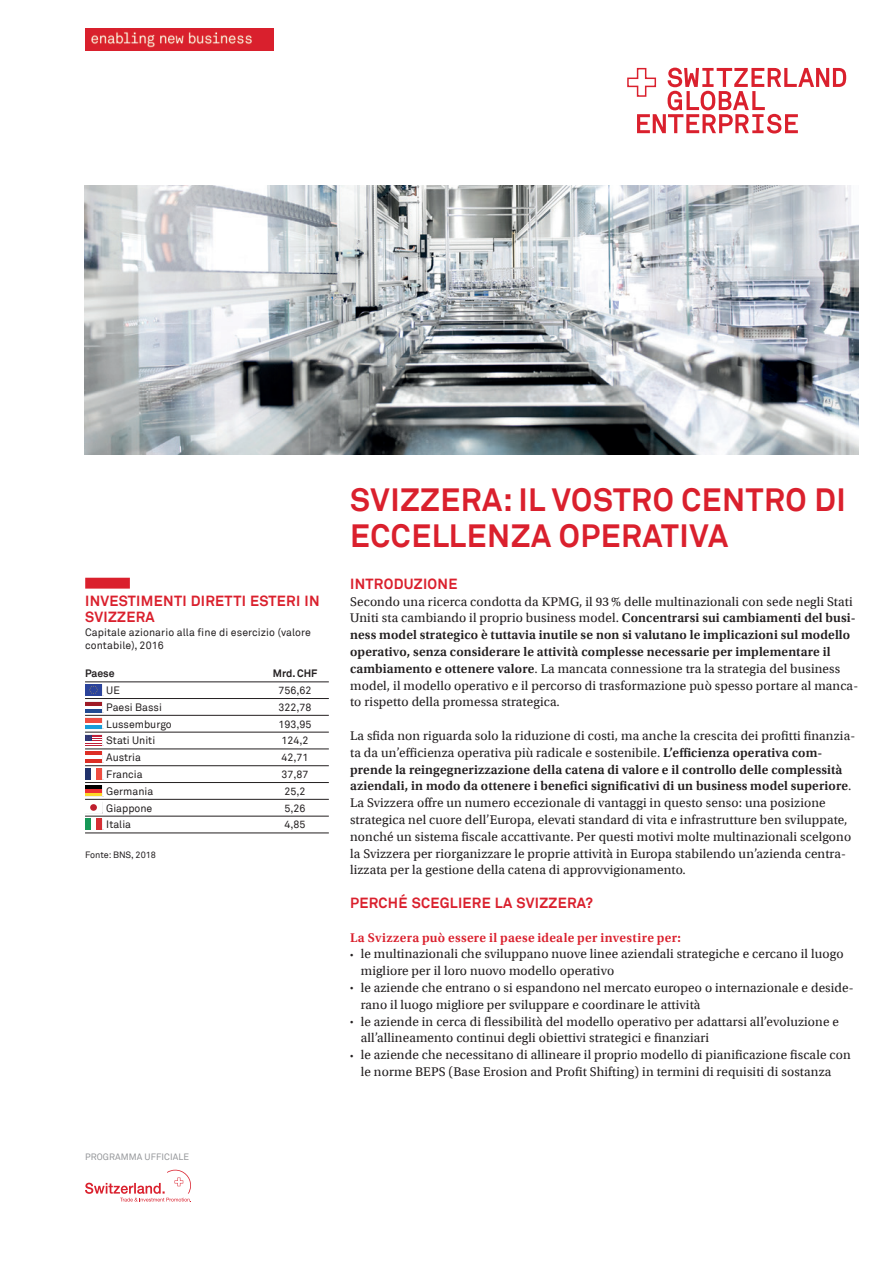
<style>
.page{position:relative;width:893px;height:1263px;background:#fff}
.page>*{position:absolute;margin:0;border:0;box-sizing:border-box;transform-origin:0 0}
.t1{font:31.5px/36px "Akkurat S GE Bold";letter-spacing:.02em;color:#da202d}
.t2{font:14.4px/16.8px "Akkurat S GE Bold";letter-spacing:.02em;color:#da202d}
.t3{font:13.2px/16.8px "Utopia S GE Regular";letter-spacing:.01em;color:#231f20}
.t4{font:13.2px/16.8px "Utopia S GE Semibold";letter-spacing:.01em;color:#231f20}
.t5{font:13.2px "Utopia S GE Semibold";letter-spacing:.025em;color:#da202d}
.t6{font:10.5px/13.5px "Akkurat S GE Regular";color:#231f20}
.t7{font:10.5px "Akkurat S GE Bold";color:#231f20}
.t8{font:9px "Akkurat S GE Regular";letter-spacing:.01em;color:#939598}
.t9{font:9px "Akkurat S GE Regular";color:#231f20}
.s1{font-family:"Utopia S GE Semibold"}
.s2{font-family:"Utopia S GE Regular"}
.s3{font-size:8.25px}
</style>
<div class="page">
<img style="left:85px;top:185px;width:774px;height:269px">
<svg style="left:85px;top:1170px;width:106px;height:32px"></svg>
<svg style="left:627px;top:67px;width:219px;height:67px"></svg>
<img style="left:85px;top:29px;width:188px;height:22px">
<hr style="left:85px;top:681px;width:244px;height:1px;background:#231f20">
<hr style="left:85px;top:698px;width:244px;height:1px;background:#231f20">
<hr style="left:85px;top:715px;width:244px;height:1px;background:#231f20">
<hr style="left:85px;top:732px;width:244px;height:1px;background:#231f20">
<hr style="left:85px;top:749px;width:244px;height:1px;background:#231f20">
<hr style="left:85px;top:765px;width:244px;height:1px;background:#231f20">
<hr style="left:85px;top:782px;width:244px;height:1px;background:#231f20">
<hr style="left:85px;top:799px;width:244px;height:1px;background:#231f20">
<hr style="left:85px;top:816px;width:244px;height:1px;background:#231f20">
<hr style="left:85px;top:833px;width:244px;height:1px;background:#231f20">
<svg style="left:85px;top:684px;width:17px;height:11px"></svg>
<svg style="left:85px;top:702px;width:17px;height:16px"></svg>
<hr style="left:85px;top:725px;width:17px;height:4px;background:#179dd9">
<hr style="left:85px;top:718px;width:17px;height:4px;background:#ef4d41">
<svg style="left:85px;top:735px;width:17px;height:32px"></svg>
<div style="left:85px;top:768px;width:6px;height:11px;background:#21326c"></div>
<div style="left:96px;top:768px;width:6px;height:11px;background:#ef4d41"></div>
<svg style="left:85px;top:792px;width:17px;height:4px"></svg>
<hr style="left:85px;top:789px;width:17px;height:3px;background:#ee3031">
<hr style="left:85px;top:785px;width:17px;height:4px;background:#000">
<div style="left:90px;top:804px;width:7px;height:7px;background:#be1f2e;border-radius:50%"></div>
<div style="left:85px;top:819px;width:6px;height:11px;background:#169857"></div>
<div style="left:96px;top:819px;width:6px;height:11px;background:#d52f34"></div>
<div style="left:85px;top:578px;width:45px;height:11px;background:#da202d"></div>
<p class="t2" style="left:85px;top:592px;width:236px">INVESTIMENTI DIRETTI ESTERI IN<br>SVIZZERA</p>
<p class="t6" style="left:85px;top:625px;width:228px">Capitale azionario alla fine di esercizio (valore contabile), 2016</p>
<p class="t7" style="left:85px;top:666px;width:31px">Paese</p>
<p class="t7" style="left:273px;top:666px;width:46px">Mrd. CHF</p>
<p class="t6" style="left:106px;top:683px;width:15px">UE</p>
<p class="t6" style="left:279px;top:683px;width:35px">756,62</p>
<p class="t6" style="left:106px;top:700px;width:57px">Paesi Bassi</p>
<p class="t6" style="left:279px;top:700px;width:35px">322,78</p>
<p class="t6" style="left:106px;top:717px;width:67px">Lussemburgo</p>
<p class="t6" style="left:279px;top:717px;width:35px">193,95</p>
<p class="t6" style="left:106px;top:733px;width:50px">Stati Uniti</p>
<p class="t6" style="left:282px;top:733px;width:29px">124,2</p>
<p class="t6" style="left:106px;top:750px;width:36px">Austria</p>
<p class="t6" style="left:282px;top:750px;width:29px">42,71</p>
<p class="t6" style="left:106px;top:767px;width:38px">Francia</p>
<p class="t6" style="left:282px;top:767px;width:29px">37,87</p>
<p class="t6" style="left:106px;top:784px;width:48px">Germania</p>
<p class="t6" style="left:285px;top:784px;width:23px">25,2</p>
<p class="t6" style="left:106px;top:801px;width:48px">Giappone</p>
<p class="t6" style="left:285px;top:801px;width:23px">5,26</p>
<p class="t6" style="left:106px;top:817px;width:26px">Italia</p>
<p class="t6" style="left:285px;top:817px;width:23px">4,85</p>
<p class="t9" style="left:85px;top:848px;width:73px">Fonte: BNS, 2018</p>
<p class="t8" style="left:85px;top:1150px;width:106px">PROGRAMMA UFFICIALE</p>
<h1 class="t1" style="left:350px;top:480px;width:497px">SVIZZERA: IL VOSTRO CENTRO DI<br>ECCELLENZA OPERATIVA</h1>
<p class="t2" style="left:350px;top:575px;width:109px">INTRODUZIONE</p>
<p class="t3" style="left:350px;top:592px;width:507px">Secondo una ricerca condotta da KPMG, il 93% delle multinazionali con sede negli Stati<br>Uniti sta cambiando il proprio business model. <span class="s1">Concentrarsi sui cambiamenti del busi-</span></p>
<p class="t4" style="left:350px;top:625px;width:502px">ness model strategico è tuttavia inutile se non si valutano le implicazioni sul modello operativo, senza considerare le attività complesse necessarie per implementare il</p>
<p class="t3" style="left:350px;top:659px;width:510px"><span class="s1">cambiamento e ottenere valore</span>. La mancata connessione tra la strategia del business model, il modello operativo e il percorso di trasformazione può spesso portare al manca&shy;to rispetto della promessa strategica.</p>
<p class="t3" style="left:350px;top:726px;width:507px">La sfida non riguarda solo la riduzione di costi, ma anche la crescita dei profitti finanzia&shy;ta da un’efficienza operativa più radicale e sostenibile. <span class="s1">L’efficienza operativa com-</span></p>
<p class="t4" style="left:350px;top:760px;width:503px">prende la reingegnerizzazione della catena di valore e il controllo delle complessità aziendali, in modo da ottenere i benefici significativi di un business model superiore<span class="s2">.</span></p>
<p class="t3" style="left:350px;top:793px;width:503px">La Svizzera offre un numero eccezionale di vantaggi in questo senso: una posizione strategica nel cuore dell’Europa, elevati standard di vita e infrastrutture ben sviluppate, nonché un sistema fiscale accattivante. Per questi motivi molte multinazionali scelgono la Svizzera per riorganizzare le proprie attività in Europa stabilendo un’azienda centra&shy;lizzata per la gestione della catena di approvvigionamento.</p>
<p class="t2" style="left:350px;top:894px;width:244px">PERCHÉ SCEGLIERE LA SVIZZERA?</p>
<p class="t5" style="left:350px;top:927px;width:332px">La Svizzera può essere il paese ideale per investire per:</p>
<p class="t3" style="left:361px;top:945px;width:484px;text-indent:-11px"><span class="s3">•</span> le multinazionali che sviluppano nuove linee aziendali strategiche e cercano il luogo migliore per il loro nuovo modello operativo</p>
<p class="t3" style="left:361px;top:978px;width:494px;text-indent:-11px"><span class="s3">•</span> le aziende che entrano o si espandono nel mercato europeo o internazionale e deside&shy;rano il luogo migliore per sviluppare e coordinare le attività</p>
<p class="t3" style="left:361px;top:1012px;width:480px;text-indent:-11px"><span class="s3">•</span> le aziende in cerca di flessibilità del modello operativo per adattarsi all’evoluzione e all’allineamento continui degli obiettivi strategici e finanziari</p>
<p class="t3" style="left:361px;top:1045px;width:491px;text-indent:-11px"><span class="s3">•</span> le aziende che necessitano di allineare il proprio modello di pianificazione fiscale con le norme BEPS (Base Erosion and Profit Shifting) in termini di requisiti di sostanza</p>
</div>
